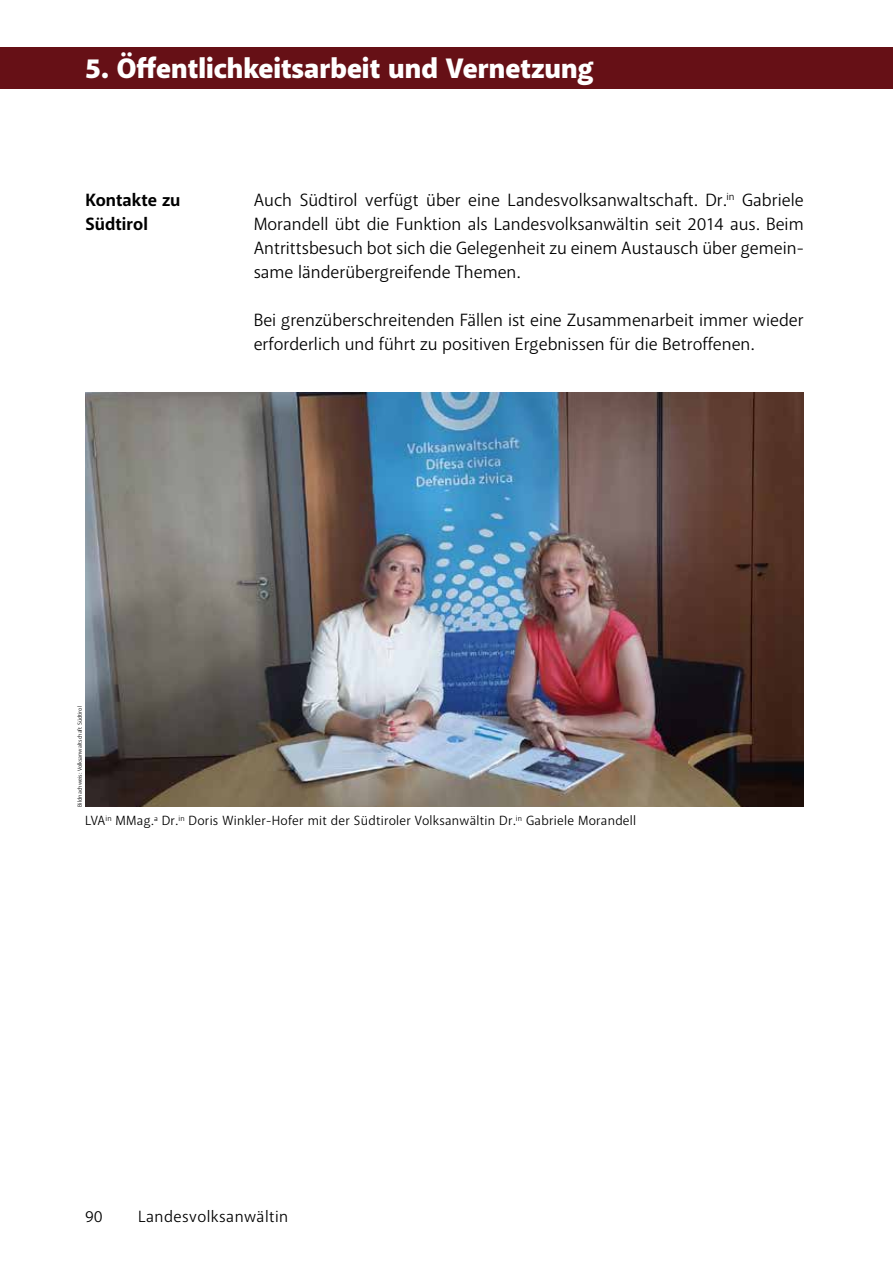
<style>
.page{position:relative;width:893px;height:1263px;background:#fff}
.page>*{position:absolute;margin:0;border:0;box-sizing:border-box;transform-origin:0 0}
.t1{font:900 28.5px "Akagi Pro";color:#fff}
.t2{font:18px/24px "Akagi Pro";color:#000;text-align:justify}
.t3{font:700 18px/24px "Akagi Pro";letter-spacing:.005em;color:#000}
.t4{font:16.5px "Akagi Pro";letter-spacing:.03em;color:#000}
.t5{font:13.5px "Akagi Pro";letter-spacing:.02em;color:#000}
.t6{font:6px "Akagi Pro";color:#000}
</style>
<div class="page">
<div style="left:0;top:47px;width:893px;height:42px;background:#661016"></div>
<img style="left:85px;top:393px;width:719px;height:414px">
<h1 class="t1" style="left:85px;top:50px;width:510px">5. Öffentlichkeitsarbeit und Vernetzung</h1>
<p class="t3" style="left:86px;top:188px;width:96px">Kontakte zu<br>Südtirol</p>
<p class="t2" style="left:254px;top:188px;width:551px">Auch Südtirol verfügt über eine Landesvolksanwaltschaft. Dr.<sup>in</sup> Gabriele Morandell übt die Funktion als Landesvolksanwältin seit 2014 aus. Beim Antrittsbesuch bot sich die Gelegenheit zu einem Austausch über gemein&shy;same länderübergreifende Themen.</p>
<p class="t2" style="left:254px;top:308px;width:551px">Bei grenzüberschreitenden Fällen ist eine Zusammenarbeit immer wieder erforderlich und führt zu positiven Ergebnissen für die Betroffenen.</p>
<p class="t6" style="left:76px;top:807px;width:102px;rotate:-90deg">Bildnachweis: Volksanwaltschaft Südtirol</p>
<p class="t5" style="left:85px;top:813px;width:553px">LVA<sup>in</sup> MMag.<sup>a</sup> Dr.<sup>in</sup> Doris Winkler-Hofer mit der Südtiroler Volksanwältin Dr.<sup>in</sup> Gabriele Morandell</p>
<p class="t4" style="left:85px;top:1207px;width:19px">90</p>
<p class="t4" style="left:138px;top:1207px;width:152px">Landesvolksanwältin</p>
</div>
